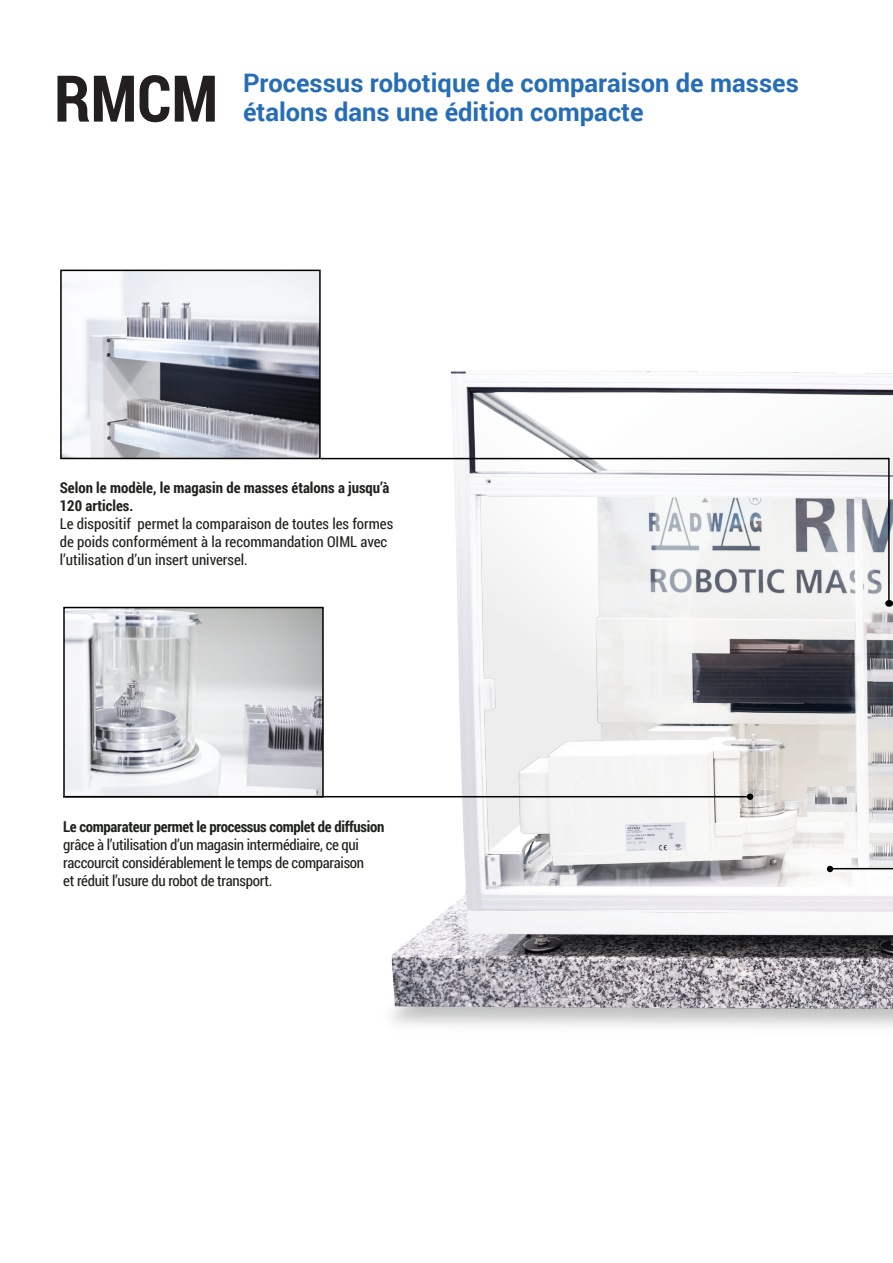
<style>
.page{position:relative;width:893px;height:1263px;background:#fff}
.page>*{position:absolute;margin:0;border:0;box-sizing:border-box;transform-origin:0 0}
.t1{font:700 64.5px "Roboto Condensed";color:#231f20}
.t2{font:700 25.5px/28.5px "Roboto";color:#256db6}
.t3{font:15px/18px "Roboto Condensed";letter-spacing:-.015em;color:#20221e}
.t4{font:700 15px/18px "Roboto Condensed";color:#20221e}
.t5{font:700 15px "Roboto Condensed";letter-spacing:-.02em;color:#20221e}
</style>
<div class="page">
<img style="left:337px;top:370px;width:556px;height:657px">
<hr style="left:830px;top:868px;width:63px;height:1px;background:#000">
<svg style="left:827px;top:866px;width:6px;height:6px"></svg>
<div style="left:747px;top:793px;width:6px;height:7px;background:#000001;border-radius:50%"></div>
<img style="left:66px;top:610px;width:255px;height:184px">
<div style="left:63px;top:607px;width:261px;height:190px;border:2px solid #000"></div>
<hr style="left:321px;top:458px;width:568px;height:1px;background:#000">
<div style="left:885px;top:600px;width:8px;height:7px;background:#000001;border-radius:50%"></div>
<img style="left:63px;top:273px;width:255px;height:183px">
<div style="left:60px;top:270px;width:261px;height:189px;border:2px solid #000"></div>
<hr style="left:63px;top:796px;width:684px;height:1px;background:#000">
<hr style="left:888px;top:458px;width:2px;height:145px;background:#000">
<p class="t1" style="left:54px;top:53px;width:166px">RMCM</p>
<p class="t2" style="left:243px;top:68px;width:557px">Processus robotique de comparaison de masses étalons dans une édition compacte</p>
<p class="t4" style="left:60px;top:478px;width:331px">Selon le modèle, le magasin de masses étalons a jusqu’à<br>120 articles.</p>
<p class="t3" style="left:60px;top:514px;width:335px">Le dispositif permet la comparaison de toutes les formes de poids conformément à la recommandation OIML avec l’utilisation d’un insert universel.</p>
<p class="t5" style="left:63px;top:816px;width:323px">Le comparateur permet le processus complet de diffusion</p>
<p class="t3" style="left:63px;top:835px;width:302px">grâce à l’utilisation d’un magasin intermédiaire, ce qui raccourcit considérablement le temps de comparaison</p>
<p class="t3" style="left:63px;top:871px;width:211px">et réduit l’usure du robot de transport.</p>
</div>
